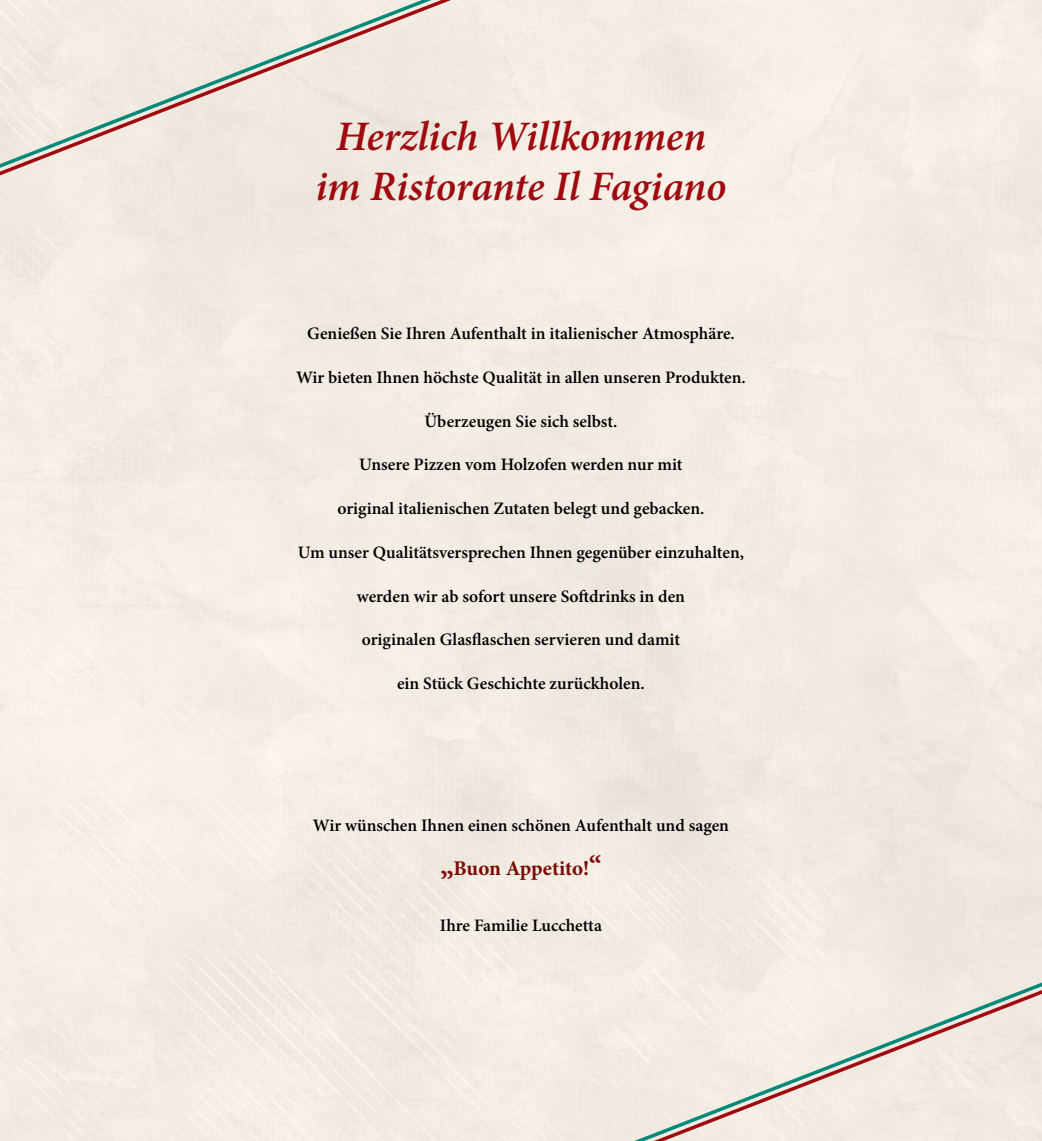
<style>
.page{position:relative;width:1042px;height:1141px;background:#fff}
.page>*{position:absolute;margin:0;border:0;box-sizing:border-box;transform-origin:0 0}
.t1{font:italic 600 42px/49.9px "Minion Pro";letter-spacing:-.005em;color:#9f090f;text-align:center}
.t2{font:700 21px "Minion Pro";letter-spacing:-.005em;color:#7b0a07}
.t3{font:600 17.5px "Minion Pro";color:#000}
.s1{font-size:28px}
</style>
<div class="page">
<div style="left:0;top:0;width:599px;height:296px;background:#f0eae1"></div>
<div style="left:395px;top:881px;width:647px;height:260px;background:#f0eae1"></div>
<div style="left:396px;top:888px;width:646px;height:253px;background:#f1ebe2"></div>
<h1 class="t1" style="left:316px;top:112px;width:412px">Herzlich Willkommen im Ristorante Il Fagiano</h1>
<p class="t3" style="left:307px;top:321px;width:429px">Genießen Sie Ihren Aufenthalt in italienischer Atmosphäre.</p>
<p class="t3" style="left:296px;top:365px;width:451px">Wir bieten Ihnen höchste Qualität in allen unseren Produkten.</p>
<p class="t3" style="left:424px;top:409px;width:195px">Überzeugen Sie sich selbst.</p>
<p class="t3" style="left:359px;top:453px;width:325px">Unsere Pizzen vom Holzofen werden nur mit</p>
<p class="t3" style="left:337px;top:496px;width:369px">original italienischen Zutaten belegt und gebacken.</p>
<p class="t3" style="left:298px;top:540px;width:448px">Um unser Qualitätsversprechen Ihnen gegenüber einzuhalten,</p>
<p class="t3" style="left:357px;top:584px;width:330px">werden wir ab sofort unsere Softdrinks in den</p>
<p class="t3" style="left:362px;top:628px;width:320px">originalen Glasflaschen servieren und damit</p>
<p class="t3" style="left:397px;top:671px;width:249px">ein Stück Geschichte zurückholen.</p>
<p class="t3" style="left:313px;top:814px;width:418px">Wir wünschen Ihnen einen schönen Aufenthalt und sagen</p>
<p class="t2" style="left:440px;top:853px;width:163px"><span class="s1">„</span>Buon Appetito!<span class="s1">“</span></p>
<p class="t3" style="left:440px;top:913px;width:163px">Ihre Familie Lucchetta</p>
</div>
